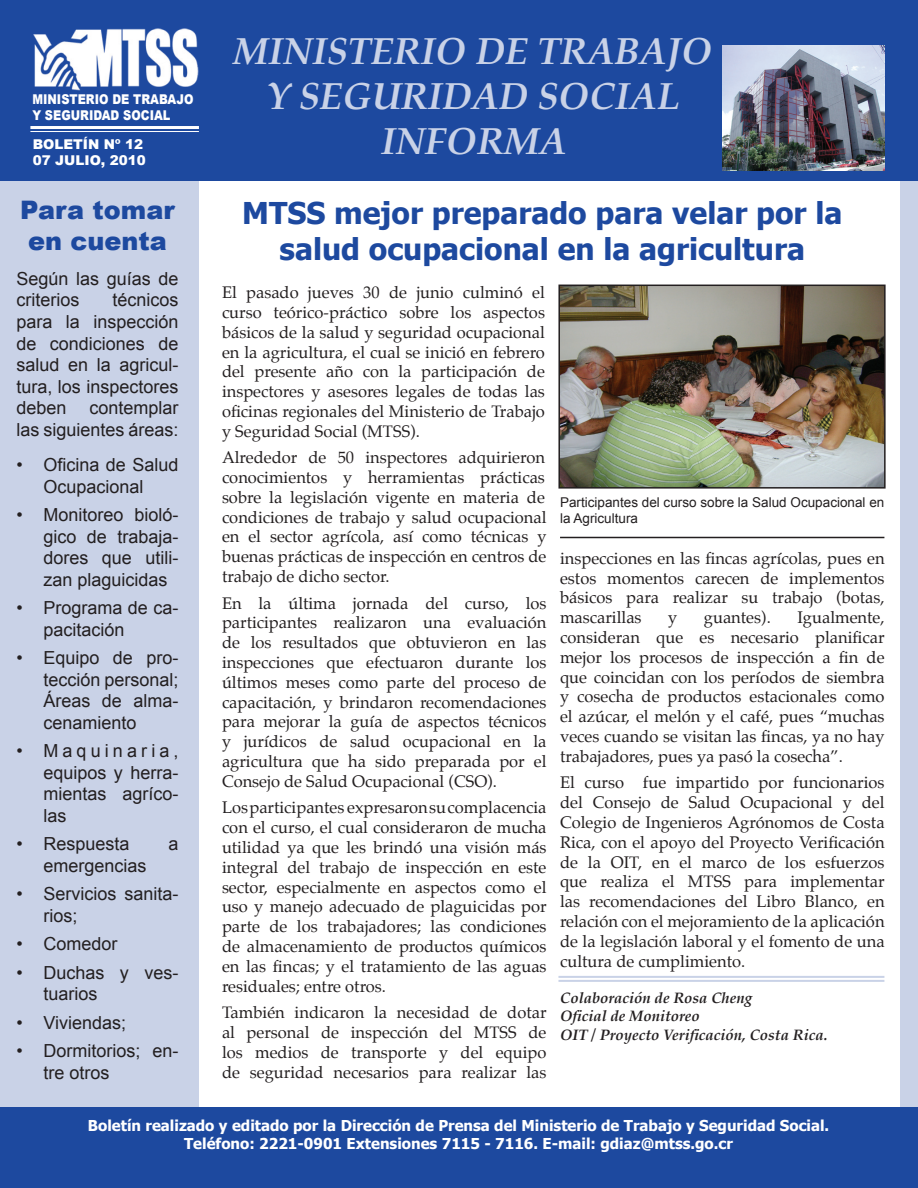
<style>
.page{position:relative;width:918px;height:1188px;background:#fff}
.page>*{position:absolute;margin:0;border:0;box-sizing:border-box;transform-origin:0 0}
.t1{font:italic 700 37.5px "Palatino";color:#c9d2e7}
.t2{font:700 30px/36px "Tahoma";color:#1d499f;text-align:center}
.t3{font:900 25.5px/30.6px "Arial";color:#1d499f;text-align:center}
.t4{font:18px/21.6px "Arial";color:#231f20}
.t5{font:16.5px/19.8px "Palatino";color:#231f20;text-align:justify}
.t6{font:700 15px/18px "Tahoma";color:#fff;text-align:center}
.t7{font:italic 700 15px/18px "Palatino";color:#231f20}
.t8{font:13.5px/16.2px "Arial";color:#231f20}
.t9{font:900 13.5px/16.2px "Arial";color:#fff;scale:.84 1}
.t10{font:900 13.5px/16.2px "Arial";color:#fff;text-align:right}
</style>
<div class="page">
<div style="left:901px;top:170px;width:17px;height:954px;background:#c9d2e7"></div>
<div style="left:0;top:164px;width:199px;height:1010px;background:#c9d2e7"></div>
<div style="left:0;top:0;width:918px;height:181px;background:#1d499f"></div>
<div style="left:0;top:1107px;width:918px;height:81px;background:#1d499f"></div>
<img style="left:723px;top:46px;width:162px;height:124px">
<img style="left:33px;top:28px;width:166px;height:63px">
<hr style="left:30px;top:126px;width:169px;height:3px;background:#fff">
<hr style="left:30px;top:131px;width:169px;height:1px;background:#fff">
<img style="left:561px;top:288px;width:322px;height:198px">
<div style="left:558px;top:285px;width:328px;height:204px;border:2px solid #231f20"></div>
<hr style="left:560px;top:537px;width:324px;height:1px;background:#231f20">
<hr style="left:558px;top:980px;width:326px;height:2px;background:#c9d2e7">
<hr style="left:558px;top:976px;width:326px;height:2px;background:#c9d2e7">
<p class="t9" style="left:32px;top:91px;width:193px">MINISTERIO DE TRABAJO<br>Y SEGURIDAD SOCIAL</p>
<p class="t10" style="left:33px;top:136px;width:22px">Bolet</p>
<p class="t10" style="left:33px;top:136px;width:115px">ín nº 12<br>07 JULIO, 2010</p>
<h3 class="t3" style="left:20px;top:194px;width:156px">Para tomar en cuenta</h3>
<p class="t4" style="left:16px;top:268px;width:164px">Según las guías de criterios</p>
<p class="t4" style="left:16px;top:289px;width:164px;text-align:justify;text-indent:96px">técnicos para la inspección de condiciones de salud en la agricul&shy;tura, los inspectores deben</p>
<p class="t4" style="left:16px;top:397px;width:164px;text-align:right">contemplar<br>las siguientes áreas:</p>
<p class="t4" style="left:16px;top:454px;width:164px;text-align:center">• Oficina de Salud<br>Ocupacional</p>
<p class="t4" style="left:43px;top:504px;width:137px;text-align:justify;text-indent:-27px">• Monitoreo bioló&shy;gico de trabaja&shy;dores que utili&shy;zan plaguicidas</p>
<p class="t4" style="left:43px;top:597px;width:137px;text-indent:-27px">• Programa de ca&shy;pacitación</p>
<p class="t4" style="left:43px;top:647px;width:137px;text-align:justify;text-indent:-27px">• Equipo de pro&shy;tección personal; Áreas de alma&shy;cenamiento</p>
<p class="t4" style="left:43px;top:740px;width:137px;text-align:justify;text-indent:-27px">• Maquinaria, equipos y herra&shy;mientas agríco&shy;las</p>
<p class="t4" style="left:16px;top:833px;width:115px">• Respuesta</p>
<p class="t4" style="left:169px;top:833px;width:12px">a</p>
<p class="t4" style="left:43px;top:855px;width:105px">emergencias</p>
<p class="t4" style="left:43px;top:883px;width:137px;text-indent:-27px">• Servicios sanita&shy;rios;</p>
<p class="t4" style="left:16px;top:933px;width:103px">• Comedor</p>
<p class="t4" style="left:43px;top:962px;width:137px;text-indent:-27px">• Duchas y ves&shy;tuarios</p>
<p class="t4" style="left:16px;top:1012px;width:111px">• Viviendas;</p>
<p class="t4" style="left:43px;top:1040px;width:137px;text-indent:-27px">• Dormitorios; en&shy;tre otros</p>
<h1 class="t1" style="left:233px;top:21px;width:481px">MINISTERIO DE TRABAJO</h1>
<h1 class="t1" style="left:267px;top:66px;width:415px">Y SEGURIDAD SOCIAL</h1>
<h1 class="t1" style="left:381px;top:111px;width:95px">Informa</h1>
<h2 class="t2" style="left:242px;top:194px;width:602px">MTSS mejor preparado para velar por la salud ocupacional en la agricultura</h2>
<p class="t5" style="left:222px;top:283px;width:325px">El pasado jueves 30 de junio culminó el curso teórico-práctico sobre los aspectos básicos de la salud y seguridad ocupacional en la agricultura, el cual se inició en febrero del presente año con la participación de inspectores y asesores legales de todas las oficinas regionales del Ministerio de Trabajo y Seguridad Social (MTSS).</p>
<p class="t5" style="left:222px;top:448px;width:326px">Alrededor de 50 inspectores adquirieron conocimientos y herramientas prácticas sobre la legislación vigente en materia de condiciones de trabajo y salud ocupacional en el sector agrícola, así como técnicas y buenas prácticas de inspección en centros de trabajo de dicho sector.</p>
<p class="t5" style="left:222px;top:593px;width:326px">En la última jornada del curso, los participantes realizaron una evaluación de los resultados que obtuvieron en las inspecciones que efectuaron durante los últimos meses como parte del proceso de capacitación, y brindaron recomendaciones para mejorar la guía de aspectos técnicos y jurídicos de salud ocupacional en la agricultura que ha sido preparada por el Consejo de Salud Ocupacional (CSO).</p>
<p class="t5" style="left:222px;top:798px;width:326px">Los participantes expresaron su complacencia con el curso, el cual consideraron de mucha utilidad ya que les brindó una visión más integral del trabajo de inspección en este sector, especialmente en aspectos como el uso y manejo adecuado de plaguicidas por parte de los trabajadores; las condiciones de almacenamiento de productos químicos en las fincas; y el tratamiento de las aguas residuales; entre otros.</p>
<p class="t5" style="left:222px;top:1003px;width:326px">También indicaron la necesidad de dotar al personal de inspección del MTSS de los medios de transporte y del equipo de seguridad necesarios para realizar las</p>
<p class="t8" style="left:560px;top:494px;width:326px">Participantes del curso sobre la Salud Ocupacional en la Agricultura</p>
<p class="t5" style="left:560px;top:548px;width:326px">inspecciones en las fincas agrícolas, pues en estos momentos carecen de implementos básicos para realizar su trabajo (botas, mascarillas</p>
<p class="t5" style="left:668px;top:608px;width:11px">y</p>
<p class="t5" style="left:704px;top:608px;width:68px">guantes).</p>
<p class="t5" style="left:560px;top:608px;width:326px;text-indent:237px">Igualmente, consideran que es necesario planificar mejor los procesos de inspección a fin de que coincidan con los períodos de siembra y cosecha de productos estacionales como el azúcar, el melón y el café, pues “muchas veces cuando se visitan las fincas, ya no hay trabajadores, pues ya pasó la cosecha”.</p>
<p class="t5" style="left:560px;top:773px;width:326px">El curso fue impartido por funcionarios del Consejo de Salud Ocupacional y del Colegio de Ingenieros Agrónomos de Costa Rica, con el apoyo del Proyecto Verificación de la OIT, en el marco de los esfuerzos que realiza el MTSS para implementar las recomendaciones del Libro Blanco, en relación con el mejoramiento de la aplicación de la legislación laboral y el fomento de una cultura de cumplimiento.</p>
<p class="t7" style="left:560px;top:989px;width:194px">Colaboración de Rosa Cheng<br>Oficial de Monitoreo</p>
<p class="t7" style="left:560px;top:1026px;width:269px">OIT / Proyecto Verificación, Costa Rica.</p>
<p class="t6" style="left:88px;top:1116px;width:743px">Boletín realizado y editado por la Dirección de Prensa del Ministerio de Trabajo y Seguridad Social.<br>Teléfono: 2221-0901 Extensiones 7115 - 7116. E-mail: gdiaz@mtss.go.cr</p>
</div>
